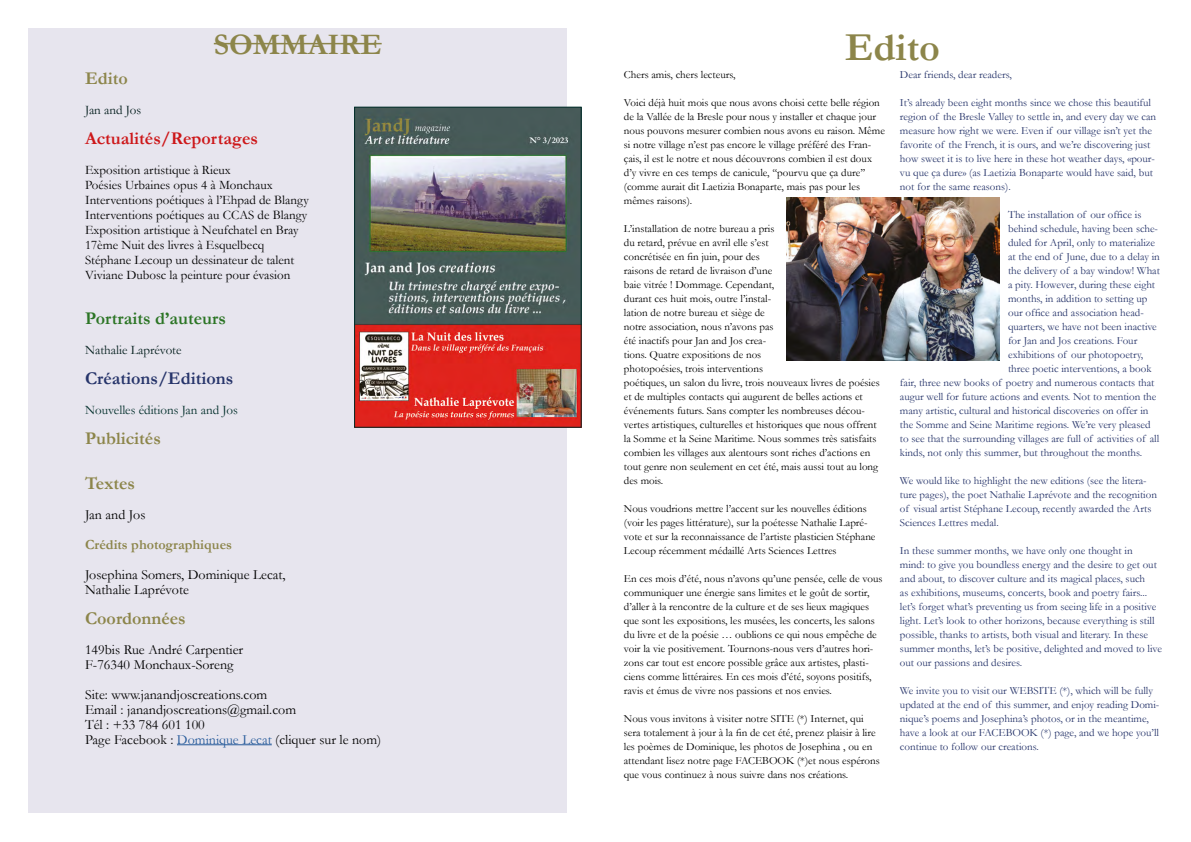
<style>
.page{position:relative;width:1191px;height:842px;background:#fff}
.page>*{position:absolute;margin:0;border:0;box-sizing:border-box;transform-origin:0 0}
.t1{font:700 40px "Garamond";color:#8c854a}
.t2{font:700 30px "Garamond";color:#8c854a}
.t3{font:700 18px "Garamond";color:#8c854a}
.t4{font:700 18px "Garamond";color:#cd1719}
.t5{font:700 18px "Garamond";color:#2c7525}
.t6{font:700 18px "Garamond";color:#26346a}
.t7{font:14px/15px "Garamond";color:#000}
.t8{font:700 14px "Garamond";color:#8c854a}
.t9{font:13px/15px "Garamond";color:#000}
.t10{font:13px "Garamond";color:#031d1c}
.t11{font:13px "Garamond";color:#002d29}
.t12{font:11px/14px "Garamond";color:#000}
.t13{font:11px/14px "Garamond";color:#26346a}
.s1{color:#275b9b}
</style>
<div class="page">
<div style="left:28px;top:29px;width:539px;height:784px;background:#e7e5ee"></div>
<hr style="left:177px;top:744px;width:95px;height:1px;background:#275b9b">
<hr style="left:214px;top:43px;width:168px;height:1px;background:#8c854a">
<img style="left:356px;top:109px;width:223px;height:316px">
<div style="left:354px;top:107px;width:227px;height:320px;border:1px solid #002d29"></div>
<img style="left:787px;top:197px;width:212px;height:163px">
<h2 class="t2" style="left:214px;top:24px;width:169px">SOMMAIRE</h2>
<h3 class="t3" style="left:85px;top:66px;width:44px">Edito</h3>
<p class="t10" style="left:85px;top:101px;width:58px">Jan and Jos</p>
<h3 class="t4" style="left:85px;top:126px;width:174px">Actualités/Reportages</h3>
<p class="t9" style="left:85px;top:162px;width:225px">Exposition artistique à Rieux<br>Poésies Urbaines opus 4 à Monchaux Interventions poétiques à l’Ehpad de Blangy Interventions poétiques au CCAS de Blangy Exposition artistique à Neufchatel en Bray 17ème Nuit des livres à Esquelbecq Stéphane Lecoup un dessinateur de talent Viviane Dubosc la peinture pour évasion</p>
<h3 class="t5" style="left:85px;top:306px;width:143px">Portraits d’auteurs</h3>
<p class="t10" style="left:85px;top:341px;width:98px">Nathalie Laprévote</p>
<h3 class="t6" style="left:85px;top:366px;width:150px">Créations/Editions</h3>
<p class="t11" style="left:85px;top:401px;width:154px">Nouvelles éditions Jan and Jos</p>
<h3 class="t3" style="left:85px;top:426px;width:77px">Publicités</h3>
<h3 class="t3" style="left:85px;top:471px;width:51px">Textes</h3>
<p class="t7" style="left:85px;top:506px;width:62px">Jan and Jos</p>
<p class="t8" style="left:85px;top:535px;width:148px">Crédits photographiques</p>
<p class="t7" style="left:85px;top:566px;width:202px">Josephina Somers, Dominique Lecat,<br>Nathalie Laprévote</p>
<h3 class="t3" style="left:85px;top:606px;width:102px">Coordonnées</h3>
<p class="t7" style="left:85px;top:641px;width:160px">149bis Rue André Carpentier<br>F-76340 Monchaux-Soreng</p>
<p class="t7" style="left:85px;top:686px;width:298px">Site: www.janandjoscreations.com<br>Email : janandjoscreations@gmail.com<br>Tél : +33 784 601 100<br>Page Facebook : <span class="s1">Dominique Lecat</span> (cliquer sur le nom)</p>
<h1 class="t1" style="left:845px;top:20px;width:96px">Edito</h1>
<p class="t12" style="left:624px;top:67px;width:113px">Chers amis, chers lecteurs,</p>
<p class="t12" style="left:624px;top:95px;width:263px">Voici déjà huit mois que nous avons choisi cette belle région de la Vallée de la Bresle pour nous y installer et chaque jour nous pouvons mesurer combien nous avons eu raison. Même si notre village n’est pas encore le village préféré des Fran&shy;çais, il est le notre et nous découvrons combien il est doux d’y vivre en ces temps de canicule, ‘‘pourvu que ça dure’’ (comme aurait dit Laetizia Bonaparte, mais pas pour les mêmes raisons).</p>
<p class="t12" style="left:624px;top:221px;width:257px">L’installation de notre bureau a pris<br>du retard, prévue en avril elle s’est<br>concrétisée en fin juin, pour des<br>raisons de retard de livraison d’une<br>baie vitrée ! Dommage. Cependant,<br>durant ces huit mois, outre l’instal-<br>lation de notre bureau et siège de<br>notre association, nous n’avons pas<br>été inactifs pour Jan and Jos crea-<br>tions. Quatre expositions de nos<br>photopoésies, trois interventions<br>poétiques, un salon du livre, trois nouveaux livres de poésies et de multiples contacts qui augurent de belles actions et événements futurs. Sans compter les nombreuses décou&shy;vertes artistiques, culturelles et historiques que nous offrent la Somme et la Seine Maritime. Nous sommes très satisfaits combien les villages aux alentours sont riches d’actions en tout genre non seulement en cet été, mais aussi tout au long des mois.</p>
<p class="t12" style="left:624px;top:501px;width:253px">Nous voudrions mettre l’accent sur les nouvelles éditions (voir les pages littérature), sur la poétesse Nathalie Lapré&shy;vote et sur la reconnaissance de l’artiste plasticien Stéphane Lecoup récemment médaillé Arts Sciences Lettres</p>
<p class="t12" style="left:624px;top:571px;width:260px">En ces mois d’été, nous n’avons qu’une pensée, celle de vous communiquer une énergie sans limites et le goût de sortir, d’aller à la rencontre de la culture et de ses lieux magiques que sont les expositions, les musées, les concerts, les salons du livre et de la poésie … oublions ce qui nous empêche de voir la vie positivement. Tournons-nous vers d’autres hori&shy;zons car tout est encore possible grâce aux artistes, plasti&shy;ciens comme littéraires. En ces mois d’été, soyons positifs, ravis et émus de vivre nos passions et nos envies.</p>
<p class="t12" style="left:624px;top:711px;width:257px">Nous vous invitons à visiter notre SITE (*) Internet, qui sera totalement à jour à la fin de cet été, prenez plaisir à lire les poèmes de Dominique, les photos de Josephina , ou en attendant lisez notre page FACEBOOK (*)et nous espérons que vous continuez à nous suivre dans nos créations.</p>
<p class="t13" style="left:900px;top:67px;width:113px">Dear friends, dear readers,</p>
<p class="t13" style="left:900px;top:95px;width:258px">It’s already been eight months since we chose this beautiful region of the Bresle Valley to settle in, and every day we can measure how right we were. Even if our village isn’t yet the favorite of the French, it is ours, and we’re discovering just how sweet it is to live here in these hot weather days, «pour&shy;vu que ça dure» (as Laetizia Bonaparte would have said, but not for the same reasons).</p>
<p class="t13" style="left:1008px;top:207px;width:135px">The installation of our office is</p>
<p class="t13" style="left:1008px;top:221px;width:151px">behind schedule, having been sche-</p>
<p class="t13" style="left:1008px;top:235px;width:149px">duled for April, only to materialize</p>
<p class="t13" style="left:1008px;top:249px;width:153px">at the end of June, due to a delay in</p>
<p class="t13" style="left:1008px;top:263px;width:153px">the delivery of a bay window! What</p>
<p class="t13" style="left:1008px;top:277px;width:149px">a pity. However, during these eight</p>
<p class="t13" style="left:1008px;top:291px;width:141px">months, in addition to setting up</p>
<p class="t13" style="left:1008px;top:305px;width:137px">our office and association head-</p>
<p class="t13" style="left:1008px;top:319px;width:150px">quarters, we have not been inactive</p>
<p class="t13" style="left:1008px;top:333px;width:131px">for Jan and Jos creations. Four</p>
<p class="t13" style="left:1008px;top:347px;width:137px">exhibitions of our photopoetry,</p>
<p class="t13" style="left:1008px;top:361px;width:145px">three poetic interventions, a book</p>
<p class="t13" style="left:900px;top:375px;width:256px">fair, three new books of poetry and numerous contacts that</p>
<p class="t13" style="left:900px;top:389px;width:258px">augur well for future actions and events. Not to mention the</p>
<p class="t13" style="left:900px;top:403px;width:250px">many artistic, cultural and historical discoveries on offer in</p>
<p class="t13" style="left:900px;top:417px;width:252px">the Somme and Seine Maritime regions. We’re very pleased</p>
<p class="t13" style="left:900px;top:432px;width:261px">to see that the surrounding villages are full of activities of all</p>
<p class="t13" style="left:900px;top:446px;width:244px">kinds, not only this summer, but throughout the months.</p>
<p class="t13" style="left:900px;top:474px;width:258px">We would like to highlight the new editions (see the litera&shy;ture pages), the poet Nathalie Laprévote and the recognition of visual artist Stéphane Lecoup, recently awarded the Arts Sciences Lettres medal.</p>
<p class="t13" style="left:900px;top:544px;width:263px">In these summer months, we have only one thought in<br>mind: to give you boundless energy and the desire to get out and about, to discover culture and its magical places, such<br>as exhibitions, museums, concerts, book and poetry fairs... let’s forget what’s preventing us from seeing life in a positive light. Let’s look to other horizons, because everything is still possible, thanks to artists, both visual and literary. In these summer months, let’s be positive, delighted and moved to live out our passions and desires.</p>
<p class="t13" style="left:900px;top:684px;width:261px">We invite you to visit our WEBSITE (*), which will be fully updated at the end of this summer, and enjoy reading Domi&shy;nique’s poems and Josephina’s photos, or in the meantime, have a look at our FACEBOOK (*) page, and we hope you’ll continue to follow our creations.</p>
</div>
